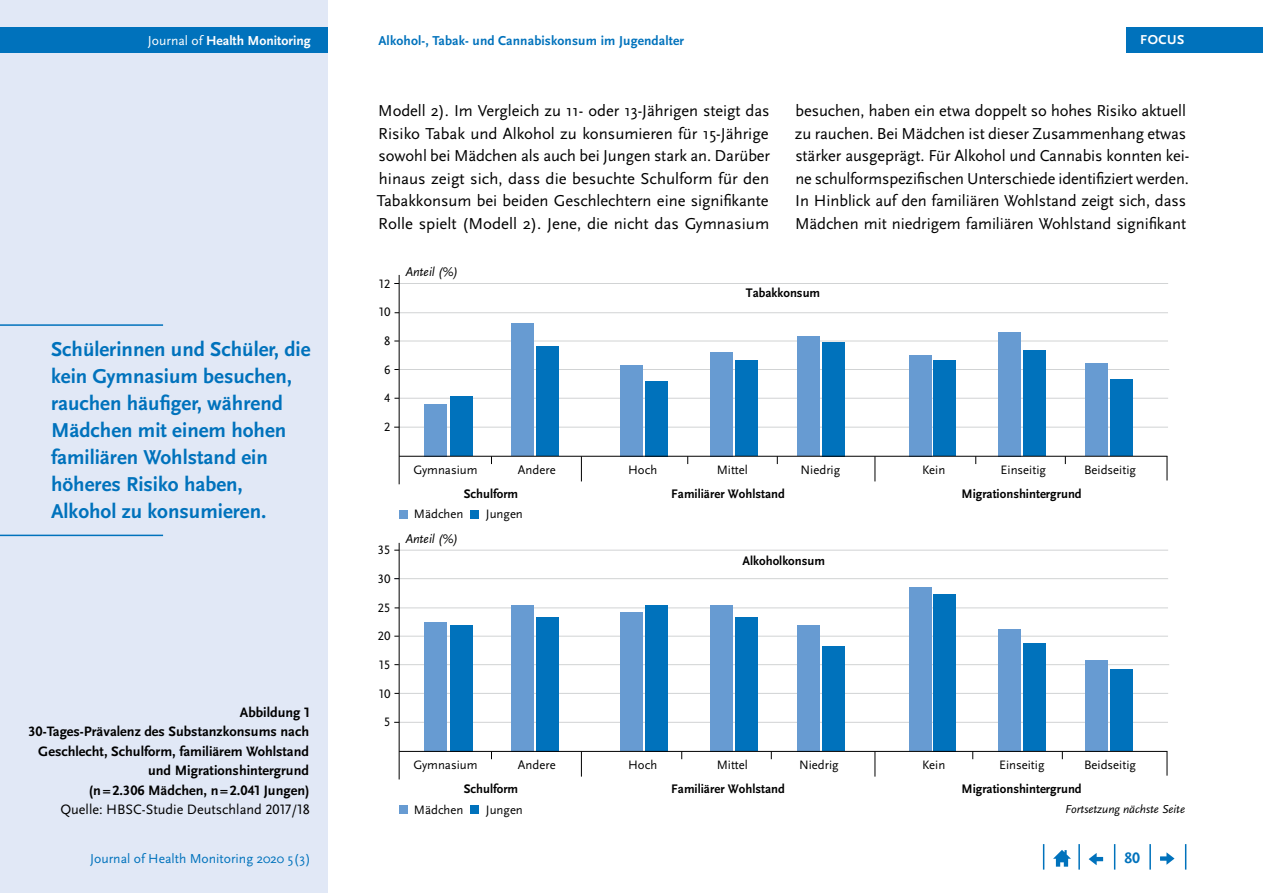
<style>
.page{position:relative;width:1263px;height:893px;background:#fff}
.page>*{position:absolute;margin:0;border:0;box-sizing:border-box;transform-origin:0 0}
.t1{font:700 21px/27px "Scala Sans Pro";color:#0072bc}
.Copy{font:16.5px/22.5px "Scala Sans Pro";letter-spacing:-.005em;color:#000}
.t2{font:700 15.75px "Scala Sans Pro";color:#0072bc}
.t3{font:700 14.25px/19.5px "Scala Sans Pro";color:#000;text-align:right}
.t4{font:14.25px "Scala Sans Pro";color:#000}
.t5{font:13.65px "Scala Sans Pro";color:#0072bc}
.t6{font:700 13.65px "Scala Sans Pro";color:#fff}
.t7{font:700 13.5px "Scala Sans Pro";letter-spacing:.01em;color:#0072bc}
.t8{font:700 13.5px "Scala Sans Pro";letter-spacing:.04em;color:#fff}
.t9{font:700 12.9px "Scala Sans Pro";color:#000}
.t10{font:italic 12.9px "Scala Sans Pro";color:#000}
.t11{font:12.75px "Scala Sans Pro";color:#000}
.t12{font:italic 12px "Scala Sans Pro";color:#000}
.s1{font-weight:400}
</style>
<div class="page">
<div style="left:0;top:0;width:327px;height:893px;background:#e1e8f6"></div>
<div style="left:0;top:28px;width:327px;height:25px;background:#0072bc"></div>
<svg style="left:1185px;top:844px;width:1px;height:26px"></svg>
<hr style="left:1149px;top:844px;width:2px;height:26px;background:#0072bc">
<svg style="left:1114px;top:844px;width:1px;height:26px"></svg>
<hr style="left:1078px;top:844px;width:2px;height:26px;background:#0072bc">
<svg style="left:1043px;top:844px;width:1px;height:26px"></svg>
<svg style="left:1053px;top:850px;width:18px;height:17px"></svg>
<svg style="left:1089px;top:853px;width:14px;height:12px"></svg>
<svg style="left:1160px;top:852px;width:14px;height:13px"></svg>
<div style="left:1126px;top:28px;width:137px;height:25px;background:#0072bc"></div>
<hr style="left:399px;top:341px;width:769px;height:1px;background:#d1d3d4">
<hr style="left:399px;top:312px;width:769px;height:1px;background:#d1d3d4">
<hr style="left:399px;top:283px;width:769px;height:1px;background:#d1d3d4">
<hr style="left:399px;top:398px;width:769px;height:1px;background:#d1d3d4">
<hr style="left:399px;top:427px;width:769px;height:1px;background:#d1d3d4">
<hr style="left:399px;top:369px;width:770px;height:1px;background:#d1d3d4">
<hr style="left:399px;top:275px;width:1px;height:209px;background:#000">
<div style="left:645px;top:381px;width:22px;height:75px;background:#0072bc"></div>
<div style="left:735px;top:361px;width:22px;height:95px;background:#0072bc"></div>
<div style="left:822px;top:342px;width:22px;height:114px;background:#0072bc"></div>
<div style="left:621px;top:365px;width:22px;height:91px;background:#679bd2"></div>
<div style="left:710px;top:352px;width:22px;height:104px;background:#679bd2"></div>
<div style="left:797px;top:336px;width:22px;height:120px;background:#679bd2"></div>
<div style="left:450px;top:397px;width:23px;height:59px;background:#0072bc"></div>
<div style="left:537px;top:346px;width:22px;height:110px;background:#0072bc"></div>
<div style="left:424px;top:404px;width:22px;height:52px;background:#679bd2"></div>
<div style="left:512px;top:323px;width:22px;height:133px;background:#679bd2"></div>
<svg style="left:1167px;top:456px;width:1px;height:24px"></svg>
<svg style="left:874px;top:457px;width:1px;height:24px"></svg>
<svg style="left:581px;top:457px;width:1px;height:24px"></svg>
<div style="left:933px;top:361px;width:22px;height:95px;background:#0072bc"></div>
<div style="left:1023px;top:351px;width:22px;height:105px;background:#0072bc"></div>
<div style="left:1110px;top:379px;width:22px;height:77px;background:#0072bc"></div>
<div style="left:909px;top:355px;width:22px;height:101px;background:#679bd2"></div>
<div style="left:998px;top:332px;width:22px;height:124px;background:#679bd2"></div>
<div style="left:1085px;top:364px;width:22px;height:92px;background:#679bd2"></div>
<hr style="left:399px;top:456px;width:768px;height:1px;background:#000">
<div style="left:399px;top:510px;width:9px;height:9px;background:#679bd2"></div>
<div style="left:470px;top:510px;width:9px;height:9px;background:#0072bc"></div>
<hr style="left:399px;top:636px;width:769px;height:1px;background:#d1d3d4">
<hr style="left:399px;top:607px;width:769px;height:1px;background:#d1d3d4">
<hr style="left:399px;top:578px;width:769px;height:1px;background:#d1d3d4">
<hr style="left:399px;top:693px;width:769px;height:1px;background:#d1d3d4">
<hr style="left:399px;top:722px;width:769px;height:1px;background:#d1d3d4">
<hr style="left:399px;top:550px;width:769px;height:1px;background:#d1d3d4">
<hr style="left:399px;top:664px;width:770px;height:1px;background:#d1d3d4">
<hr style="left:399px;top:543px;width:1px;height:236px;background:#000">
<div style="left:645px;top:605px;width:22px;height:146px;background:#0072bc"></div>
<div style="left:735px;top:617px;width:22px;height:134px;background:#0072bc"></div>
<div style="left:822px;top:646px;width:22px;height:105px;background:#0072bc"></div>
<div style="left:621px;top:613px;width:22px;height:138px;background:#679bd2"></div>
<div style="left:710px;top:605px;width:22px;height:146px;background:#679bd2"></div>
<div style="left:797px;top:625px;width:22px;height:126px;background:#679bd2"></div>
<div style="left:450px;top:625px;width:23px;height:126px;background:#0072bc"></div>
<div style="left:537px;top:617px;width:22px;height:134px;background:#0072bc"></div>
<div style="left:424px;top:622px;width:22px;height:129px;background:#679bd2"></div>
<div style="left:512px;top:605px;width:22px;height:146px;background:#679bd2"></div>
<svg style="left:1167px;top:751px;width:1px;height:25px"></svg>
<svg style="left:874px;top:752px;width:1px;height:25px"></svg>
<svg style="left:581px;top:752px;width:1px;height:25px"></svg>
<div style="left:933px;top:594px;width:22px;height:157px;background:#0072bc"></div>
<div style="left:1023px;top:644px;width:22px;height:107px;background:#0072bc"></div>
<div style="left:1110px;top:669px;width:22px;height:82px;background:#0072bc"></div>
<div style="left:909px;top:587px;width:22px;height:164px;background:#679bd2"></div>
<div style="left:998px;top:629px;width:22px;height:122px;background:#679bd2"></div>
<div style="left:1085px;top:660px;width:22px;height:91px;background:#679bd2"></div>
<hr style="left:399px;top:751px;width:768px;height:1px;background:#000">
<div style="left:399px;top:805px;width:9px;height:9px;background:#679bd2"></div>
<div style="left:470px;top:805px;width:9px;height:9px;background:#0072bc"></div>
<hr style="left:0;top:324px;width:163px;height:2px;background:#0072bc">
<hr style="left:0;top:535px;width:163px;height:1px;background:#0072bc">
<p class="t6" style="left:148px;top:33px;width:164px"><span class="s1">Journal of</span> Health Monitoring</p>
<p class="t7" style="left:378px;top:33px;width:307px">Alkohol-, Tabak- und Cannabiskonsum im Jugendalter</p>
<p class="t8" style="left:1140px;top:32px;width:46px">FOCUS</p>
<p class="Copy" style="left:795px;top:99px;width:396px">besuchen, haben ein etwa doppelt so hohes Risiko aktuell zu rauchen. Bei Mädchen ist dieser Zusammenhang etwas stärker ausgeprägt. Für Alkohol und Cannabis konnten kei&shy;ne schulformspezifischen Unterschiede identifiziert werden.<br>In Hinblick auf den familiären Wohlstand zeigt sich, dass Mädchen mit niedrigem familiären Wohlstand signifikant</p>
<p class="Copy" style="left:377px;top:99px;width:395px;text-align:justify">Modell 2). Im Vergleich zu 11- oder 13-Jährigen steigt das Risiko Tabak und Alkohol zu konsumieren für 15-Jährige sowohl bei Mädchen als auch bei Jungen stark an. Darüber hinaus zeigt sich, dass die besuchte Schulform für den Tabakkonsum bei beiden Geschlechtern eine signifikante Rolle spielt (Modell 2). Jene, die nicht das Gymnasium</p>
<p class="t10" style="left:405px;top:264px;width:54px">Anteil (%)</p>
<p class="t11" style="left:378px;top:276px;width:14px">12</p>
<p class="t9" style="left:746px;top:285px;width:76px">Tabakkonsum</p>
<p class="t1" style="left:51px;top:335px;width:261px">Schülerinnen und Schüler, die kein Gymnasium besuchen, rauchen häufiger, während<br>Mädchen mit einem hohen familiären Wohlstand ein höheres Risiko haben,<br>Alkohol zu konsumieren.</p>
<p class="t11" style="left:378px;top:305px;width:14px">10</p>
<p class="t11" style="left:384px;top:334px;width:8px">8</p>
<p class="t11" style="left:384px;top:362px;width:8px">6</p>
<p class="t11" style="left:384px;top:391px;width:8px">4</p>
<p class="t11" style="left:384px;top:420px;width:8px">2</p>
<p class="t11" style="left:378px;top:542px;width:14px">35</p>
<p class="t11" style="left:378px;top:572px;width:14px">30</p>
<p class="t11" style="left:378px;top:600px;width:14px">25</p>
<p class="t11" style="left:378px;top:629px;width:14px">20</p>
<p class="t11" style="left:378px;top:657px;width:14px">15</p>
<p class="t11" style="left:378px;top:686px;width:14px">10</p>
<p class="t11" style="left:414px;top:462px;width:66px">Gymnasium</p>
<p class="t11" style="left:518px;top:462px;width:39px">Andere</p>
<p class="t11" style="left:628px;top:462px;width:31px">Hoch</p>
<p class="t11" style="left:801px;top:462px;width:41px">Niedrig</p>
<p class="t11" style="left:717px;top:462px;width:33px">Mittel</p>
<p class="t11" style="left:922px;top:462px;width:25px">Kein</p>
<p class="t11" style="left:1084px;top:462px;width:53px">Beidseitig</p>
<p class="t11" style="left:1001px;top:462px;width:47px">Einseitig</p>
<p class="t9" style="left:464px;top:486px;width:56px">Schulform</p>
<p class="t9" style="left:671px;top:486px;width:115px">Familiärer Wohlstand</p>
<p class="t9" style="left:961px;top:486px;width:122px">Migrationshintergrund</p>
<p class="t11" style="left:414px;top:507px;width:51px">Mädchen</p>
<p class="t10" style="left:405px;top:531px;width:54px">Anteil (%)</p>
<p class="t11" style="left:486px;top:507px;width:39px">Jungen</p>
<p class="t9" style="left:743px;top:554px;width:84px">Alkoholkonsum</p>
<p class="t3" style="left:28px;top:702px;width:283px">Abbildung 1<br>30-Tages-Prävalenz des Substanzkonsums nach Geschlecht, Schulform, familiärem Wohlstand und Migrationshintergrund<br>(n=2.306 Mädchen, n=2.041 Jungen)</p>
<p class="t4" style="left:60px;top:801px;width:251px">Quelle: HBSC-Studie Deutschland 2017/18</p>
<p class="t12" style="left:1065px;top:802px;width:121px">Fortsetzung nächste Seite</p>
<p class="t11" style="left:384px;top:715px;width:8px">5</p>
<p class="t11" style="left:414px;top:757px;width:66px">Gymnasium</p>
<p class="t11" style="left:518px;top:757px;width:39px">Andere</p>
<p class="t11" style="left:628px;top:757px;width:31px">Hoch</p>
<p class="t11" style="left:799px;top:757px;width:41px">Niedrig</p>
<p class="t11" style="left:922px;top:757px;width:25px">Kein</p>
<p class="t11" style="left:1084px;top:757px;width:53px">Beidseitig</p>
<p class="t11" style="left:717px;top:757px;width:33px">Mittel</p>
<p class="t11" style="left:999px;top:757px;width:47px">Einseitig</p>
<p class="t9" style="left:464px;top:781px;width:56px">Schulform</p>
<p class="t9" style="left:671px;top:781px;width:115px">Familiärer Wohlstand</p>
<p class="t9" style="left:961px;top:781px;width:122px">Migrationshintergrund</p>
<p class="t11" style="left:414px;top:802px;width:51px">Mädchen</p>
<p class="t11" style="left:486px;top:802px;width:39px">Jungen</p>
<p class="t5" style="left:90px;top:850px;width:222px">Journal of Health Monitoring 2020 5(3)</p>
<p class="t2" style="left:1124px;top:849px;width:17px">80</p>
</div>
